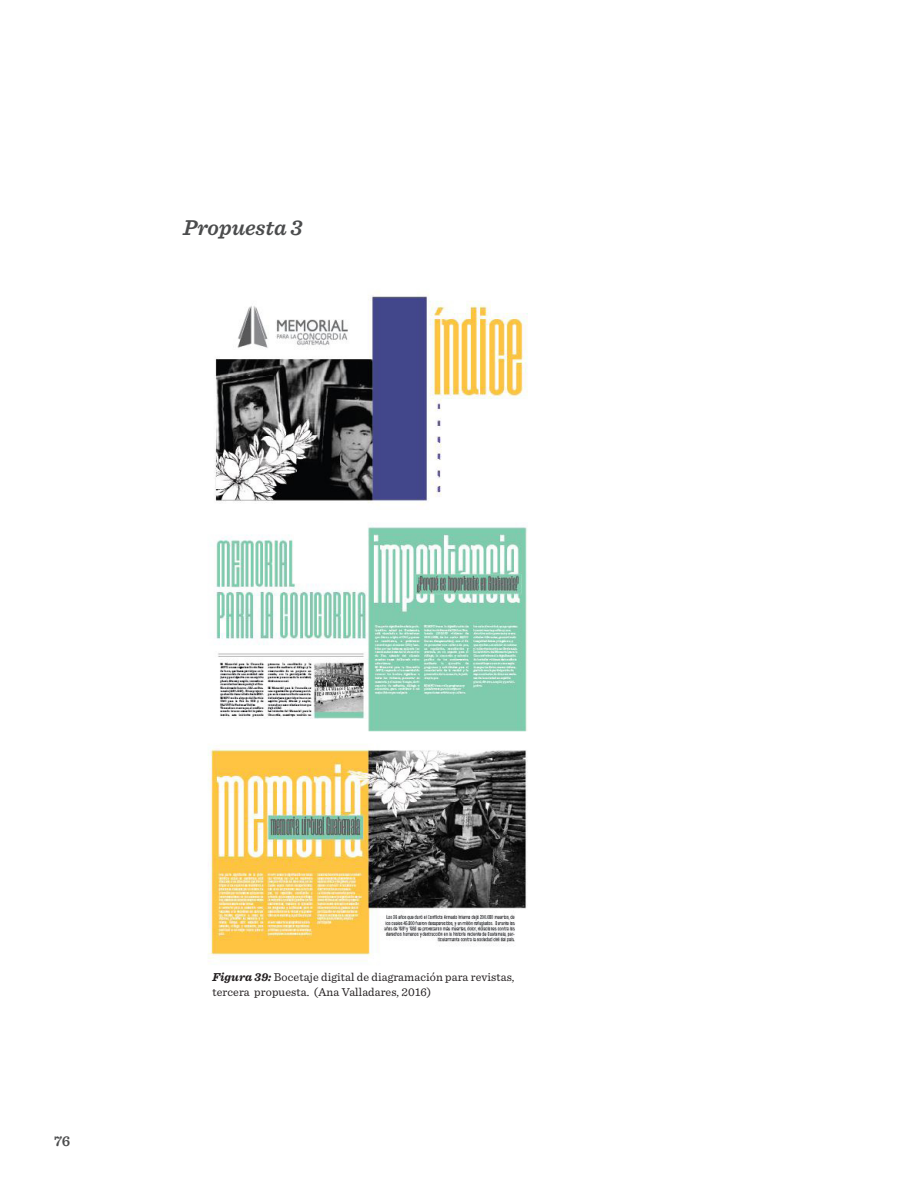
<style>
.page{position:relative;width:918px;height:1188px;background:#fff}
.page>*{position:absolute;margin:0;border:0;box-sizing:border-box;transform-origin:0 0}
.t1{font:italic 600 22.5px "Sentinel";color:#4b4c4d}
.t2{font:600 15px "Sentinel";color:#4b4c4d}
.t3{font:12px/15px "Sentinel";letter-spacing:.01em;color:#231f20}
.s1{font-weight:700;font-style:italic}
</style>
<div class="page">
<img style="left:208px;top:293px;width:320px;height:669px">
<h1 class="t1" style="left:183px;top:210px;width:121px">Propuesta 3</h1>
<p class="t2" style="left:54px;top:1129px;width:18px">76</p>
<p class="t3" style="left:212px;top:969px;width:304px"><span class="s1">Figura 39:</span> Bocetaje digital de diagramación para revistas, tercera propuesta. (Ana Valladares, 2016)</p>
</div>
